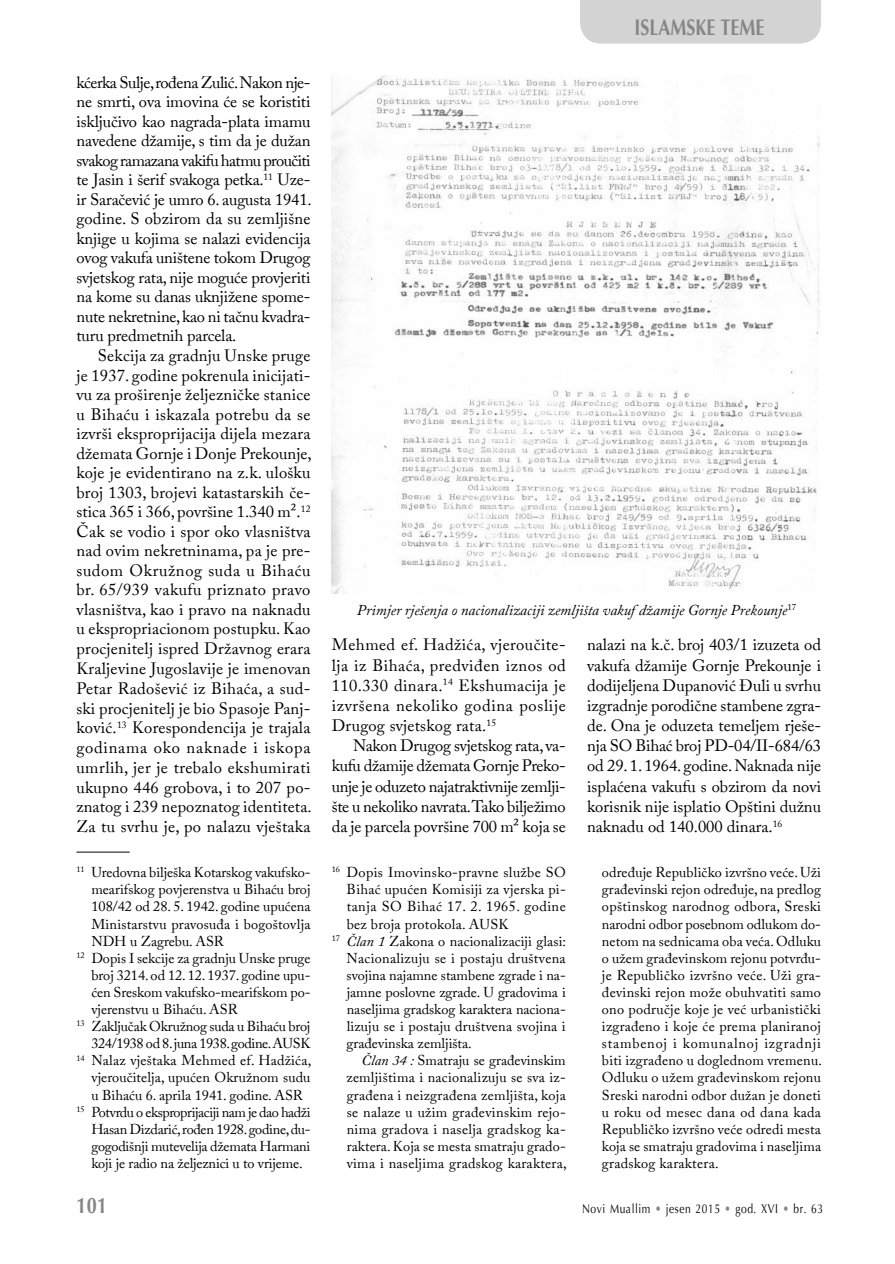
<style>
.page{position:relative;width:895px;height:1264px;background:#fff}
.page>*{position:absolute;margin:0;border:0;box-sizing:border-box;transform-origin:0 0}
.t1{font:700 22.5px "Optima";color:#868686;scale:.8 1}
.t2{font:16.5px/19.6px "Adobe Caslon Pro";color:#000;text-align:justify}
.t3{font:italic 15px "Adobe Caslon Pro";color:#000}
.t4{font:14.25px/17.1px "Adobe Caslon Pro";letter-spacing:.005em;color:#000;text-align:justify}
.t5{font:14.25px "Adobe Caslon Pro";letter-spacing:.025em;color:#000}
.t6{font:14.25px "Adobe Caslon Pro";letter-spacing:-.015em;color:#000}
.t7{font:14.25px "Adobe Caslon Pro";letter-spacing:-.03em;color:#000}
.t8{font:14.25px "Adobe Caslon Pro";letter-spacing:-.02em;color:#000}
.t9{font:14.25px "Adobe Caslon Pro";letter-spacing:-.025em;color:#000}
.t10{font:14.25px "Adobe Caslon Pro";letter-spacing:.035em;color:#000}
.t11{font:12.75px "Optima";letter-spacing:.06em;color:#000;scale:.8 1}
.s1{font-style:italic}
.s2{color:#868686}
</style>
<div class="page">
<div style="left:580px;top:0;width:241px;height:44px;background:#d3d3d3"></div>
<hr style="left:76px;top:851px;width:54px;height:1px;background:#000">
<img style="left:332px;top:75px;width:488px;height:518px">
<p class="t2" style="left:76px;top:72px;width:237px">kćerka Sulje,rođena Zulić.Nakon nje&shy;ne smrti, ova imovina će se koristiti isključivo kao nagrada-plata imamu navedene džamije, s tim da je dužan svakog ramazana vakifu hatmu proučiti te Jasin i šerif svakoga petka.<sup>11</sup> Uze&shy;ir Saračević je umro 6. augusta 1941. godine. S obzirom da su zemljišne knjige u kojima se nalazi evidencija ovog vakufa uništene tokom Drugog svjetskog rata, nije moguće provjeriti na kome su danas uknjižene spome&shy;nute nekretnine,kao ni tačnu kvadra&shy;turu predmetnih parcela.</p>
<p class="t2" style="left:76px;top:345px;width:237px;text-indent:21px">Sekcija za gradnju Unske pruge je 1937. godine pokrenula inicijati&shy;vu za proširenje željezničke stanice u Bihaću i iskazala potrebu da se izvrši eksproprijacija dijela mezara džemata Gornje i Donje Prekounje, koje je evidentirano na z.k. ulošku broj 1303, brojevi katastarskih če&shy;stica 365 i 366, površine 1.340 m².<sup>12<br></sup>Čak se vodio i spor oko vlasništva nad ovim nekretninama, pa je pre&shy;sudom Okružnog suda u Bihaću br. 65/939 vakufu priznato pravo vlasništva, kao i pravo na naknadu u ekspropriacionom postupku. Kao procjenitelj ispred Državnog erara Kraljevine Jugoslavije je imenovan Petar Radošević iz Bihaća, a sud&shy;ski procjenitelj je bio Spasoje Panj&shy;ković.<sup>13</sup> Korespondencija je trajala godinama oko naknade i iskopa umrlih, jer je trebalo ekshumirati ukupno 446 grobova, i to 207 po&shy;znatog i 239 nepoznatog identiteta.<br>Za tu svrhu je, po nalazu vještaka</p>
<p class="t4" style="left:76px;top:863px;width:235px"><sup>11</sup> Uredovna bilješka Kotarskog vakufsko-</p>
<p class="t4" style="left:91px;top:881px;width:220px">mearifskog povjerenstva u Bihaću broj</p>
<p class="t4" style="left:91px;top:898px;width:220px">108/42 od 28. 5. 1942. godine upućena</p>
<p class="t4" style="left:91px;top:915px;width:220px">Ministarstvu pravosuđa i bogoštovlja</p>
<p class="t4" style="left:91px;top:932px;width:134px">NDH u Zagrebu. ASR</p>
<p class="t4" style="left:76px;top:949px;width:235px"><sup>12</sup> Dopis I sekcije za gradnju Unske pruge</p>
<p class="t4" style="left:91px;top:966px;width:220px">broj 3214. od 12. 12. 1937. godine upu-</p>
<p class="t4" style="left:91px;top:983px;width:220px">ćen Sreskom vakufsko-mearifskom po-</p>
<p class="t4" style="left:91px;top:1000px;width:148px">vjerenstvu u Bihaću. ASR</p>
<p class="t6" style="left:76px;top:1018px;width:235px"><sup>13</sup> Zaključak Okružnog suda u Bihaću broj</p>
<p class="t9" style="left:91px;top:1035px;width:220px">324/1938 od 8.juna 1938.godine.AUSK</p>
<p class="t4" style="left:76px;top:1052px;width:236px"><sup>14</sup> Nalaz vještaka Mehmed ef. Hadžića,</p>
<p class="t4" style="left:91px;top:1069px;width:220px">vjeroučitelja, upućen Okružnom sudu</p>
<p class="t4" style="left:91px;top:1086px;width:213px">u Bihaću 6. aprila 1941. godine. ASR</p>
<p class="t7" style="left:76px;top:1103px;width:235px"><sup>15</sup> Potvrdu o eksproprijaciji nam je dao hadži</p>
<p class="t8" style="left:91px;top:1120px;width:220px">Hasan Dizdarić,rođen 1928.godine,du-</p>
<p class="t6" style="left:91px;top:1137px;width:220px">gogodišnji mutevelija džemata Harmani</p>
<p class="t4" style="left:91px;top:1154px;width:213px">koji je radio na željeznici u to vrijeme.</p>
<h1 class="t1" style="left:634px;top:13px;width:164px">ISLAMSKE TEME</h1>
<p class="t3" style="left:356px;top:601px;width:441px">Primjer rješenja o nacionalizaciji zemljišta vakuf džamije Gornje Prekounje<sup>17</sup></p>
<p class="t2" style="left:332px;top:634px;width:235px;line-height:20.1px">Mehmed ef. Hadžića, vjeroučite&shy;lja iz Bihaća, predviđen iznos od 110.330 dinara.<sup>14</sup> Ekshumacija je izvršena nekoliko godina poslije Drugog svjetskog rata.<sup>15</sup></p>
<p class="t2" style="left:332px;top:735px;width:235px;line-height:20.1px;text-indent:21px">Nakon Drugog svjetskog rata, va&shy;kufu džamije džemata Gornje Preko&shy;unje je oduzeto najatraktivnije zemlji&shy;šte u nekoliko navrata.Tako bilježimo da je parcela površine 700 m² koja se</p>
<p class="t5" style="left:332px;top:864px;width:235px"><sup>16</sup> Dopis Imovinsko-pravne službe SO</p>
<p class="t4" style="left:346px;top:881px;width:221px">Bihać upućen Komisiji za vjerska pi-</p>
<p class="t10" style="left:346px;top:898px;width:220px">tanja SO Bihać 17. 2. 1965. godine</p>
<p class="t4" style="left:346px;top:915px;width:163px">bez broja protokola. AUSK</p>
<p class="t4" style="left:332px;top:932px;width:236px"><sup>17</sup> <span class="s1">Član 1</span> Zakona o nacionalizaciji glasi:</p>
<p class="t5" style="left:346px;top:949px;width:220px">Nacionalizuju se i postaju društvena</p>
<p class="t4" style="left:346px;top:966px;width:221px">svojina najamne stambene zgrade i na-</p>
<p class="t4" style="left:346px;top:983px;width:220px">jamne poslovne zgrade. U gradovima i</p>
<p class="t4" style="left:346px;top:1000px;width:220px">naseljima gradskog karaktera naciona-</p>
<p class="t4" style="left:346px;top:1017px;width:220px">lizuju se i postaju društvena svojina i</p>
<p class="t4" style="left:346px;top:1034px;width:127px">građevinska zemljišta.</p>
<p class="t4" style="left:361px;top:1052px;width:206px"><span class="s1">Član 34 :</span> Smatraju se građevinskim</p>
<p class="t4" style="left:346px;top:1069px;width:221px">zemljištima i nacionalizuju se sva iz-</p>
<p class="t4" style="left:346px;top:1086px;width:220px">građena i neizgrađena zemljišta, koja</p>
<p class="t4" style="left:346px;top:1103px;width:220px">se nalaze u užim građevinskim rejo-</p>
<p class="t5" style="left:346px;top:1120px;width:220px">nima gradova i naselja gradskog ka-</p>
<p class="t4" style="left:346px;top:1137px;width:220px">raktera. Koja se mesta smatraju grado-</p>
<p class="t4" style="left:346px;top:1154px;width:221px">vima i naseljima gradskog karaktera,</p>
<p class="t2" style="left:587px;top:634px;width:235px;line-height:20.1px">nalazi na k.č. broj 403/1 izuzeta od vakufa džamije Gornje Prekounje i dodijeljena Dupanović Đuli u svrhu izgradnje porodične stambene zgra&shy;de. Ona je oduzeta temeljem rješe&shy;nja SO Bihać broj PD-04/II-684/63 od 29. 1. 1964. godine.Naknada nije isplaćena vakufu s obzirom da novi korisnik nije isplatio Opštini dužnu naknadu od 140.000 dinara.<sup>16</sup></p>
<p class="t4" style="left:602px;top:863px;width:222px">određuje Republičko izvršno veće. Uži građevinski rejon određuje, na predlog opštinskog narodnog odbora, Sreski narodni odbor posebnom odlukom do&shy;netom na sednicama oba veća. Odluku o užem građevinskom rejonu potvrđu&shy;je Republičko izvršno veće. Uži gra&shy;đevinski rejon može obuhvatiti samo ono područje koje je već urbanistički izgrađeno i koje će prema planiranoj stambenoj i komunalnoj izgradnji biti izgrađeno u doglednom vremenu.<br>Odluku o užem građevinskom rejonu Sreski narodni odbor dužan je doneti u roku od mesec dana od dana kada Republičko izvršno veće odredi mesta koja se smatraju gradovima i naseljima gradskog karaktera.</p>
<h1 class="t1" style="left:76px;top:1191px;width:40px">101</h1>
<p class="t11" style="left:582px;top:1201px;width:303px">Novi Muallim <span class="s2">•</span> jesen 2015 <span class="s2">•</span> god. XVI <span class="s2">•</span> br. 63</p>
</div>
